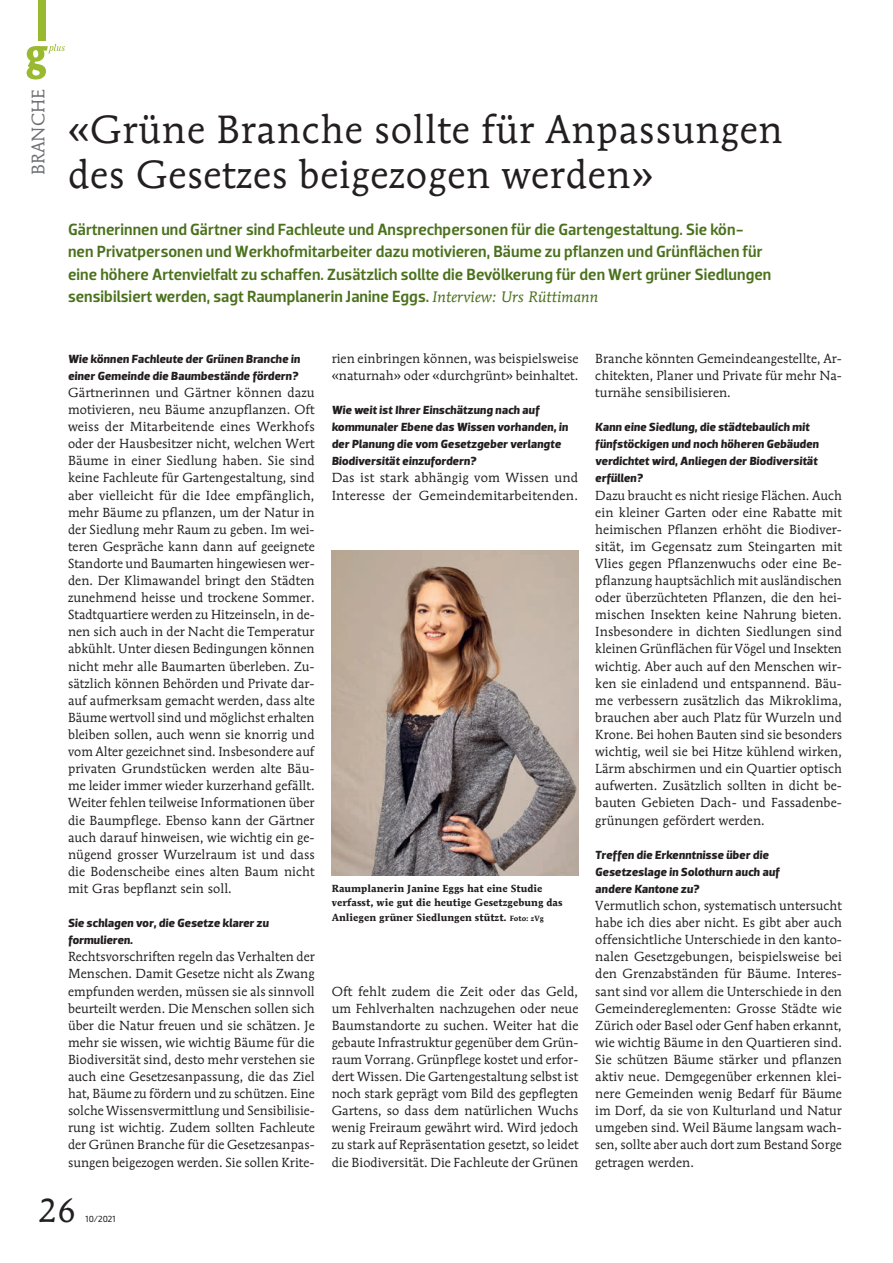
<style>
.page{position:relative;width:893px;height:1263px;background:#fff}
.page>*{position:absolute;margin:0;border:0;box-sizing:border-box;transform-origin:0 0}
.t1{font:39px/45px "Mendoza Roman";letter-spacing:.02em;color:#231f20}
.t2{font:33px "Mendoza Roman";color:#231f20}
.t3{font:18px "Mendoza Roman";letter-spacing:.005em;color:#6f7073}
.t4{font:500 16.5px/22.5px "Dobra";color:#4b711c}
.t5{font:13.05px/17.1px "Mendoza Roman";letter-spacing:.005em;color:#231f20;text-align:justify}
.t6{font:italic 700 12px/17.1px "Dobra";letter-spacing:.005em;color:#231f20}
.t7{font:700 10.2px/14.2px "Mendoza Roman";letter-spacing:.005em;color:#231f20}
.t8{font:9px "Dobra";color:#231f20}
.s1{font-family:"Mendoza Roman";font-weight:400;font-style:italic;font-size:15px}
.s2{font-size:7.5px}
</style>
<div class="page">
<div style="left:38px;top:0;width:8px;height:40px;background:#99b930"></div>
<svg style="left:27px;top:44px;width:38px;height:36px"></svg>
<img style="left:332px;top:551px;width:246px;height:325px">
<h3 class="t3" style="left:27px;top:175px;width:87px;rotate:-90deg">BRANCHE</h3>
<h1 class="t1" style="left:68px;top:107px;width:716px">«Grüne Branche sollte für Anpassungen des Gesetzes beigezogen werden»</h1>
<p class="t4" style="left:68px;top:218px;width:705px">Gärtnerinnen und Gärtner sind Fachleute und Ansprechpersonen für die Gartengestaltung. Sie kön&shy;nen Privatpersonen und Werkhofmitarbeiter dazu motivieren, Bäume zu pflanzen und Grünflächen für eine höhere Artenvielfalt zu schaffen. Zusätzlich sollte die Bevölkerung für den Wert grüner Siedlungen sensibilsiert werden, sagt Raumplanerin Janine Eggs. <span class="s1">Interview: Urs Rüttimann</span></p>
<p class="t6" style="left:68px;top:350px;width:234px">Wie können Fachleute der Grünen Branche in einer Gemeinde die Baumbestände fördern?</p>
<p class="t5" style="left:68px;top:384px;width:248px">Gärtnerinnen und Gärtner können dazu motivieren, neu Bäume anzupflanzen. Oft weiss der Mitarbeitende eines Werkhofs oder der Hausbesitzer nicht, welchen Wert Bäume in einer Siedlung haben. Sie sind keine Fachleute für Gartengestaltung, sind aber vielleicht für die Idee empfänglich, mehr Bäume zu pflanzen, um der Natur in der Siedlung mehr Raum zu geben. Im wei&shy;teren Gespräche kann dann auf geeignete Standorte und Baumarten hingewiesen wer&shy;den. Der Klimawandel bringt den Städten zunehmend heisse und trockene Sommer.<br>Stadtquartiere werden zu Hitzeinseln, in de&shy;nen sich auch in der Nacht die Temperatur abkühlt. Unter diesen Bedingungen können nicht mehr alle Baumarten überleben. Zu&shy;sätzlich können Behörden und Private dar&shy;auf aufmerksam gemacht werden, dass alte Bäume wertvoll sind und möglichst erhalten bleiben sollen, auch wenn sie knorrig und vom Alter gezeichnet sind. Insbesondere auf privaten Grundstücken werden alte Bäu&shy;me leider immer wieder kurzerhand gefällt.<br>Weiter fehlen teilweise Informationen über die Baumpflege. Ebenso kann der Gärtner auch darauf hinweisen, wie wichtig ein ge&shy;nügend grosser Wurzelraum ist und dass die Bodenscheibe eines alten Baum nicht mit Gras bepflanzt sein soll.</p>
<p class="t6" style="left:68px;top:915px;width:202px">Sie schlagen vor, die Gesetze klarer zu formulieren.</p>
<p class="t5" style="left:68px;top:948px;width:248px">Rechtsvorschriften regeln das Verhalten der Menschen. Damit Gesetze nicht als Zwang empfunden werden, müssen sie als sinnvoll beurteilt werden. Die Menschen sollen sich über die Natur freuen und sie schätzen. Je mehr sie wissen, wie wichtig Bäume für die Biodiversität sind, desto mehr verstehen sie auch eine Gesetzesanpassung, die das Ziel hat, Bäume zu fördern und zu schützen. Eine solche Wissensvermittlung und Sensibilisie&shy;rung ist wichtig. Zudem sollten Fachleute der Grünen Branche für die Gesetzesanpas&shy;sungen beigezogen werden. Sie sollen Krite-</p>
<p class="t5" style="left:332px;top:350px;width:248px">rien einbringen können, was beispielsweise «naturnah» oder «durchgrünt» beinhaltet.</p>
<p class="t6" style="left:332px;top:402px;width:238px">Wie weit ist Ihrer Einschätzung nach auf kommunaler Ebene das Wissen vorhanden, in der Planung die vom Gesetzgeber verlangte Biodiversität einzufordern?</p>
<p class="t5" style="left:332px;top:469px;width:248px">Das ist stark abhängig vom Wissen und<br>Interesse der Gemeindemitarbeitenden.</p>
<p class="t7" style="left:332px;top:881px;width:232px">Raumplanerin Janine Eggs hat eine Studie verfasst, wie gut die heutige Gesetzgebung das<br>Anliegen grüner Siedlungen stützt. <span class="s2">Foto: zVg</span></p>
<p class="t5" style="left:332px;top:982px;width:248px">Oft fehlt zudem die Zeit oder das Geld, um Fehlverhalten nachzugehen oder neue Baumstandorte zu suchen. Weiter hat die gebaute Infrastruktur gegenüber dem Grün&shy;raum Vorrang. Grünpflege kostet und erfor&shy;dert Wissen. Die Gartengestaltung selbst ist noch stark geprägt vom Bild des gepflegten Gartens, so dass dem natürlichen Wuchs wenig Freiraum gewährt wird. Wird jedoch zu stark auf Repräsentation gesetzt, so leidet die Biodiversität. Die Fachleute der Grünen</p>
<p class="t5" style="left:595px;top:350px;width:248px">Branche könnten Gemeindeangestellte, Ar&shy;chitekten, Planer und Private für mehr Na&shy;turnähe sensibilisieren.</p>
<p class="t6" style="left:595px;top:419px;width:225px">Kann eine Siedlung, die städtebaulich mit fünfstöckigen und noch höheren Gebäuden verdichtet wird, Anliegen der Biodiversität erfüllen?</p>
<p class="t5" style="left:595px;top:486px;width:248px">Dazu braucht es nicht riesige Flächen. Auch ein kleiner Garten oder eine Rabatte mit heimischen Pflanzen erhöht die Biodiver&shy;sität, im Gegensatz zum Steingarten mit Vlies gegen Pflanzenwuchs oder eine Be&shy;pflanzung hauptsächlich mit ausländischen oder überzüchteten Pflanzen, die den hei&shy;mischen Insekten keine Nahrung bieten.<br>Insbesondere in dichten Siedlungen sind kleinen Grünflächen für Vögel und Insekten wichtig. Aber auch auf den Menschen wir&shy;ken sie einladend und entspannend. Bäu&shy;me verbessern zusätzlich das Mikroklima, brauchen aber auch Platz für Wurzeln und Krone. Bei hohen Bauten sind sie besonders wichtig, weil sie bei Hitze kühlend wirken, Lärm abschirmen und ein Quartier optisch aufwerten. Zusätzlich sollten in dicht be&shy;bauten Gebieten Dach- und Fassadenbe&shy;grünungen gefördert werden.</p>
<p class="t6" style="left:595px;top:846px;width:186px">Treffen die Erkenntnisse über die<br>Gesetzeslage in Solothurn auch auf andere Kantone zu?</p>
<p class="t5" style="left:595px;top:897px;width:248px">Vermutlich schon, systematisch untersucht habe ich dies aber nicht. Es gibt aber auch offensichtliche Unterschiede in den kanto&shy;nalen Gesetzgebungen, beispielsweise bei den Grenzabständen für Bäume. Interes&shy;sant sind vor allem die Unterschiede in den Gemeindereglementen: Grosse Städte wie Zürich oder Basel oder Genf haben erkannt, wie wichtig Bäume in den Quartieren sind.<br>Sie schützen Bäume stärker und pflanzen aktiv neue. Demgegenüber erkennen klei&shy;nere Gemeinden wenig Bedarf für Bäume im Dorf, da sie von Kulturland und Natur umgeben sind. Weil Bäume langsam wach&shy;sen, sollte aber auch dort zum Bestand Sorge getragen werden.</p>
<h2 class="t2" style="left:38px;top:1190px;width:39px">26</h2>
<p class="t8" style="left:86px;top:1213px;width:31px">10/2021</p>
</div>
